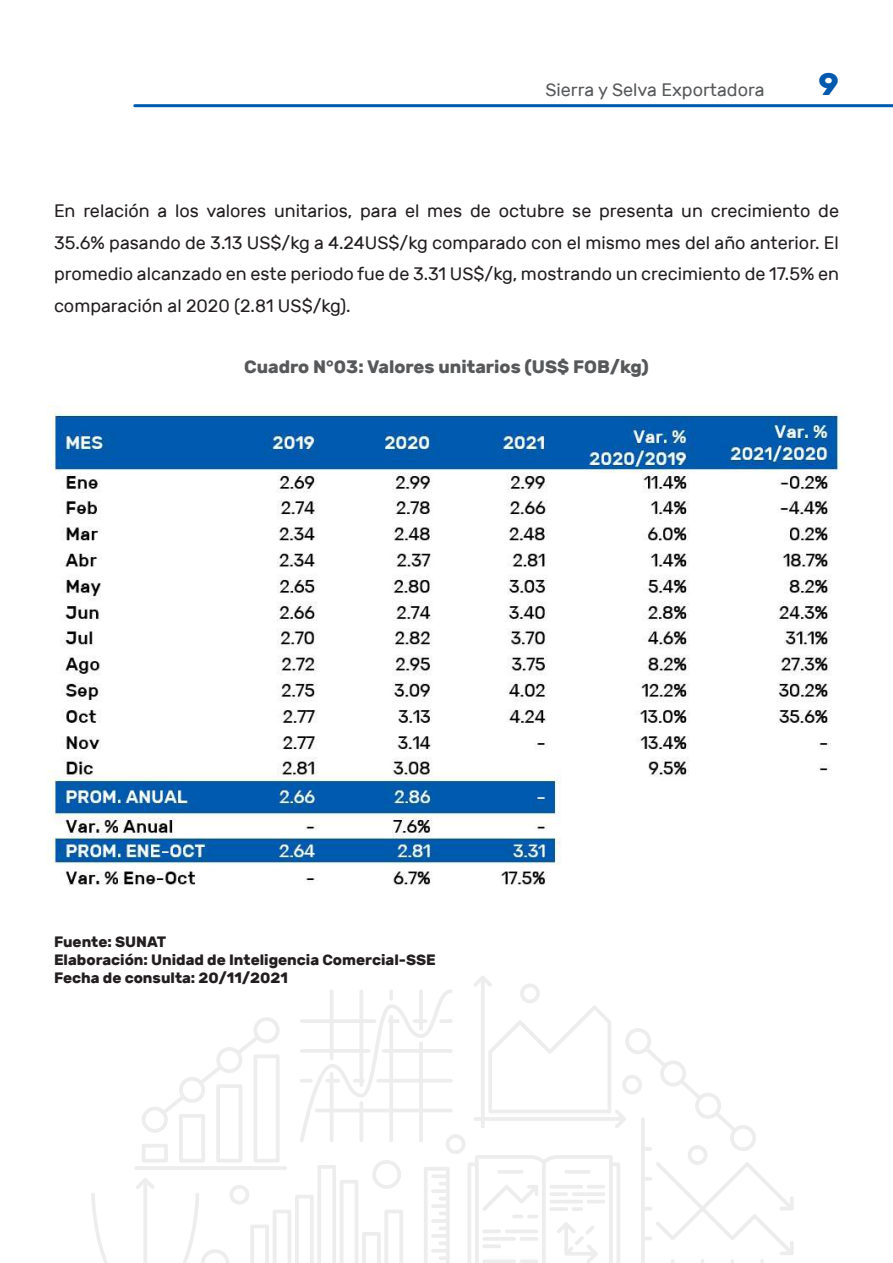
<style>
.page{position:relative;width:893px;height:1263px;background:#fff}
.page>*{position:absolute;margin:0;border:0;box-sizing:border-box;transform-origin:0 0}
.t1{font:700 31.5px "Rubik";color:#0059ad}
.t2{font:18px/31.5px "Rubik";color:#231f20;text-align:justify}
.t3{font:700 18px "Rubik";color:#57585a}
.t4{font:18px "Rubik";color:#57585a}
.t5{font:700 15px/18px "Rubik";color:#231f20}
</style>
<div class="page">
<hr style="left:135px;top:104px;width:758px;height:3px;background:#0059ad">
<svg style="left:91px;top:976px;width:703px;height:287px"></svg>
<img style="left:48px;top:405px;width:797px;height:480px">
<p class="t4" style="left:545px;top:79px;width:221px">Sierra y Selva Exportadora</p>
<h1 class="t1" style="left:819px;top:66px;width:22px">9</h1>
<p class="t2" style="left:54px;top:196px;width:786px">En relación a los valores unitarios, para el mes de octubre se presenta un crecimiento de 35.6% pasando de 3.13 US$/kg a 4.24US$/kg comparado con el mismo mes del año anterior. El promedio alcanzado en este periodo fue de 3.31 US$/kg, mostrando un crecimiento de 17.5% en comparación al 2020 (2.81 US$/kg).</p>
<p class="t3" style="left:244px;top:356px;width:406px">Cuadro N°03: Valores unitarios (US$ FOB/kg)</p>
<p class="t5" style="left:54px;top:932px;width:383px">Fuente: SUNAT<br>Elaboración: Unidad de Inteligencia Comercial-SSE<br>Fecha de consulta: 20/11/2021</p>
</div>
